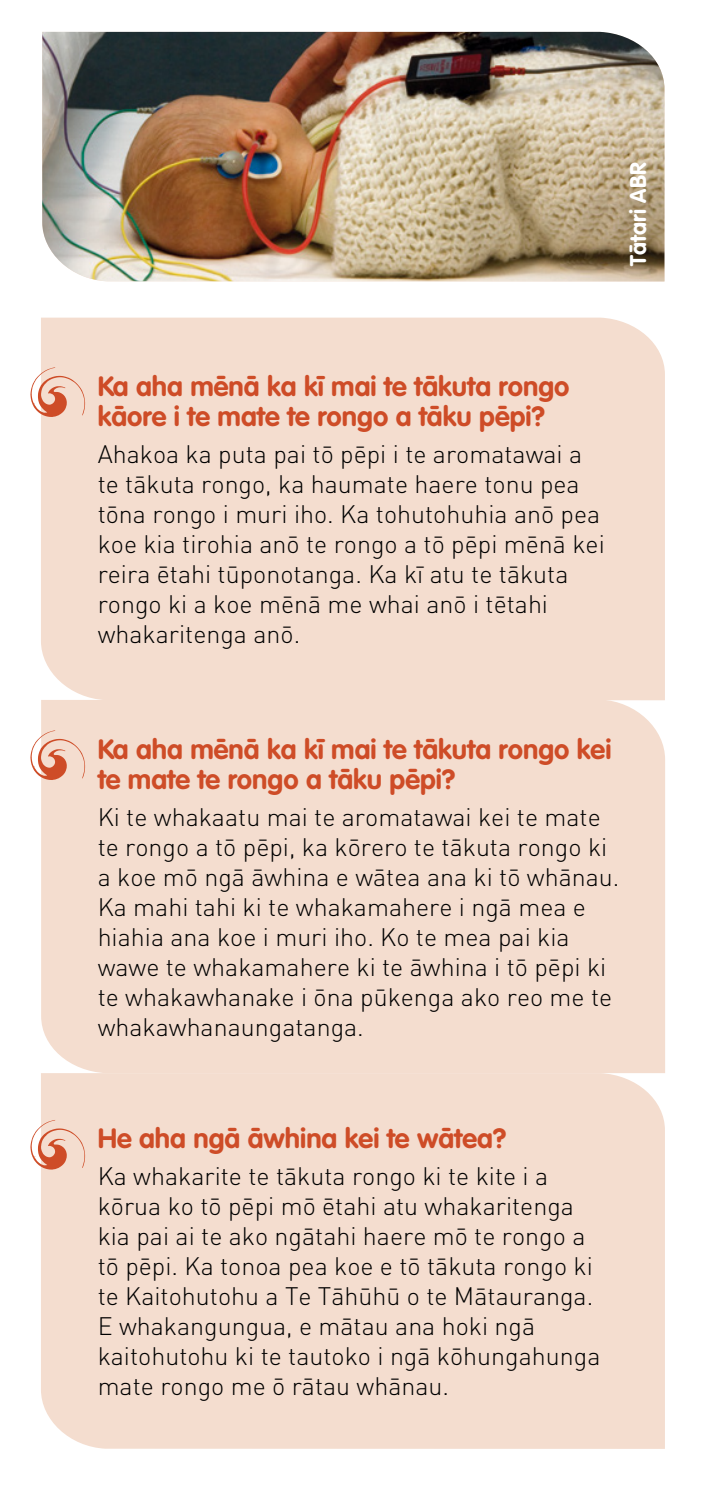
<style>
.page{position:relative;width:702px;height:1489px;background:#fff}
.page>*{position:absolute;margin:0;border:0;box-sizing:border-box;transform-origin:0 0}
.t1{font:700 27.5px/30px "VAG Rounded Std Macron";color:#ce4c27}
.t2{font:300 25px/30px "DIN Pro";color:#000}
.t3{font:700 22.5px "VAG Rounded Std Macron";letter-spacing:.01em;color:#fff}
</style>
<div class="page">
<div style="left:41px;top:700px;width:624px;height:373px;background:#f4ddcf"></div>
<img style="left:42px;top:32px;width:622px;height:249px">
<div style="left:41px;top:1073px;width:624px;height:375px;background:#f4ddcf"></div>
<div style="left:41px;top:317px;width:624px;height:383px;background:#f4ddcf"></div>
<svg style="left:30px;top:730px;width:55px;height:50px;background:#ecc0af"></svg>
<svg style="left:30px;top:1119px;width:55px;height:50px;background:#ecc0af"></svg>
<svg style="left:30px;top:367px;width:55px;height:50px;background:#ecc0af"></svg>
<p class="t3" style="left:625px;top:266px;width:105px;rotate:-90deg">Tātari ABR</p>
<p class="t1" style="left:98px;top:372px;width:473px">Ka aha mēnā ka kī mai te tākuta rongo kāore i te mate te rongo a tāku pēpi?</p>
<p class="t2" style="left:98px;top:437px;width:508px">Ahakoa ka puta pai tō pēpi i te aromatawai a te tākuta rongo, ka haumate haere tonu pea tōna rongo i muri iho. Ka tohutohuhia anō pea koe kia tirohia anō te rongo a tō pēpi mēnā kei reira ētahi tūponotanga. Ka kī atu te tākuta rongo ki a koe mēnā me whai anō i tētahi whakaritenga anō.</p>
<p class="t1" style="left:98px;top:735px;width:515px">Ka aha mēnā ka kī mai te tākuta rongo kei te mate te rongo a tāku pēpi?</p>
<p class="t2" style="left:98px;top:800px;width:523px">Ki te whakaatu mai te aromatawai kei te mate te rongo a tō pēpi, ka kōrero te tākuta rongo ki a koe mō ngā āwhina e wātea ana ki tō whānau.<br>Ka mahi tahi ki te whakamahere i ngā mea e hiahia ana koe i muri iho. Ko te mea pai kia wawe te whakamahere ki te āwhina i tō pēpi ki te whakawhanake i ōna pūkenga ako reo me te whakawhanaungatanga.</p>
<p class="t1" style="left:98px;top:1124px;width:410px">He aha ngā āwhina kei te wātea?</p>
<p class="t2" style="left:98px;top:1159px;width:504px">Ka whakarite te tākuta rongo ki te kite i a kōrua ko tō pēpi mō ētahi atu whakaritenga kia pai ai te ako ngātahi haere mō te rongo a tō pēpi. Ka tonoa pea koe e tō tākuta rongo ki te Kaitohutohu a Te Tāhūhū o te Mātauranga.<br>E whakangungua, e mātau ana hoki ngā kaitohutohu ki te tautoko i ngā kōhungahunga mate rongo me ō rātau whānau.</p>
</div>
